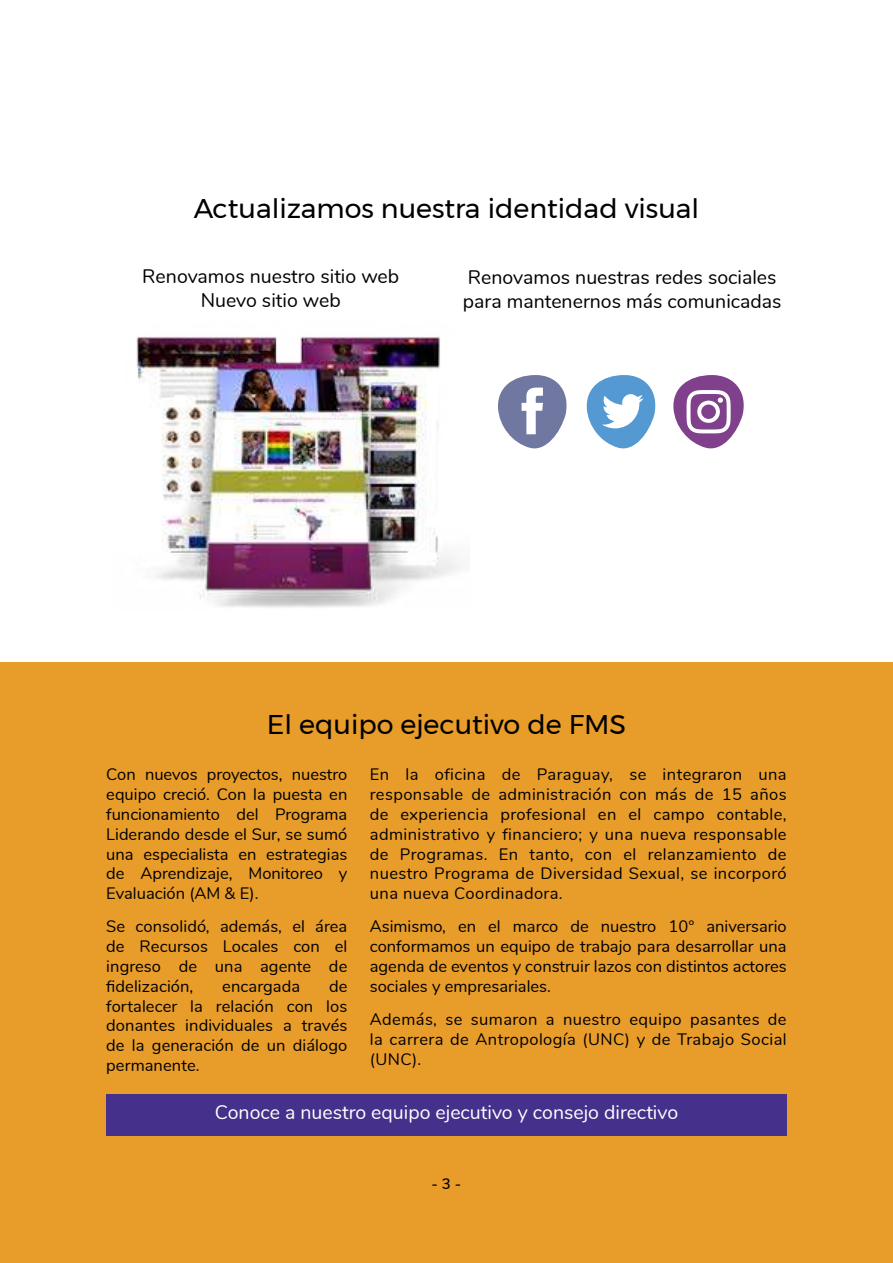
<style>
.page{position:relative;width:893px;height:1263px;background:#fff}
.page>*{position:absolute;margin:0;border:0;box-sizing:border-box;transform-origin:0 0}
.t1{font:27px "Montserrat";color:#000}
.t2{font:19.5px/24px "Nunito";color:#000;text-align:center}
.t3{font:19.5px "Nunito";color:#fff}
.t4{font:16.5px/19.8px "Nunito";letter-spacing:.005em;color:#000;text-align:justify}
.t5{font:600 15px "Nunito";color:#000}
</style>
<div class="page">
<div style="left:0;top:663px;width:893px;height:600px;background:#e89c29"></div>
<div style="left:106px;top:1094px;width:681px;height:41px;background:#45308c"></div>
<img style="left:136px;top:336px;width:324px;height:272px">
<svg style="left:498px;top:375px;width:69px;height:74px"></svg>
<svg style="left:586px;top:375px;width:70px;height:74px"></svg>
<svg style="left:673px;top:375px;width:71px;height:74px"></svg>
<h1 class="t1" style="left:194px;top:187px;width:507px">Actualizamos nuestra identidad visual</h1>
<p class="t2" style="left:142px;top:263px;width:258px">Renovamos nuestro sitio web<br>Nuevo sitio web</p>
<p class="t2" style="left:463px;top:264px;width:320px;text-align:left">Renovamos nuestras redes sociales para mantenernos más comunicadas</p>
<h1 class="t1" style="left:267px;top:704px;width:361px">El equipo ejecutivo de FMS</h1>
<p class="t4" style="left:106px;top:764px;width:243px">Con nuevos proyectos, nuestro equipo creció. Con la puesta en funcionamiento del Programa Liderando desde el Sur, se sumó una especialista en estrategias de Aprendizaje, Monitoreo y Evaluación (AM &amp; E).</p>
<p class="t4" style="left:106px;top:916px;width:243px">Se consolidó, además, el área de Recursos Locales con el ingreso de una agente de fidelización,</p>
<p class="t4" style="left:370px;top:764px;width:418px">En la oficina de Paraguay, se integraron una responsable de administración con más de 15 años de experiencia profesional en el campo contable, administrativo y financiero; y una nueva responsable de Programas. En tanto, con el relanzamiento de nuestro Programa de Diversidad Sexual, se incorporó una nueva Coordinadora.</p>
<p class="t4" style="left:370px;top:916px;width:418px">Asimismo, en el marco de nuestro 10° aniversario conformamos un equipo de trabajo para desarrollar una agenda de eventos y construir lazos con distintos actores sociales y empresariales.</p>
<p class="t4" style="left:370px;top:1008px;width:418px">Además, se sumaron a nuestro equipo pasantes de la carrera de Antropología (UNC) y de Trabajo Social (UNC).</p>
<p class="t3" style="left:215px;top:1098px;width:465px">Conoce a nuestro equipo ejecutivo y consejo directivo</p>
<p class="t4" style="left:106px;top:975px;width:243px;text-indent:223px">de fortalecer la relación con los donantes individuales a través de la generación de un diálogo permanente.</p>
<p class="t4" style="left:222px;top:975px;width:79px">encargada</p>
<p class="t5" style="left:432px;top:1172px;width:31px">- 3 -</p>
</div>
